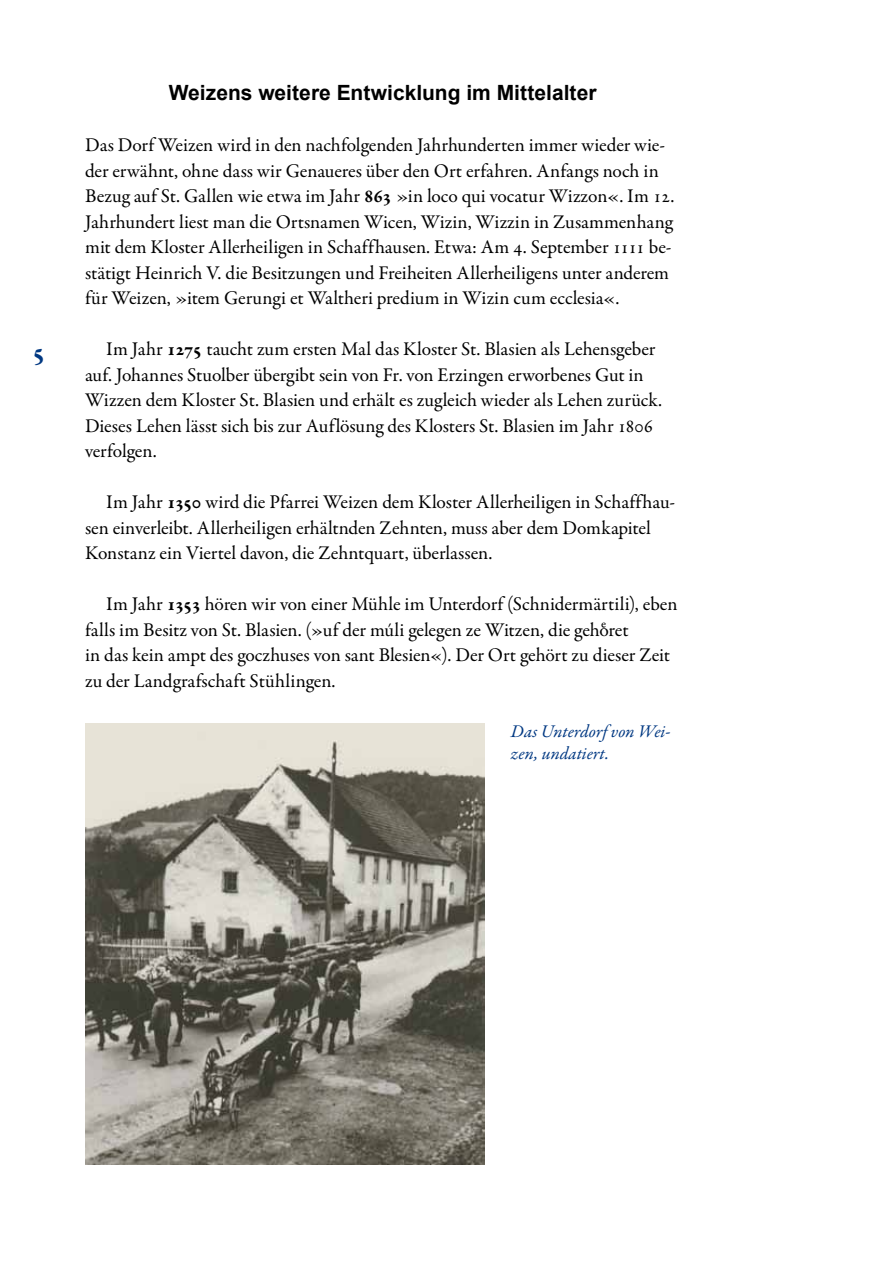
<style>
.page{position:relative;width:893px;height:1263px;background:#fff}
.page>*{position:absolute;margin:0;border:0;box-sizing:border-box;transform-origin:0 0}
.t1{font:700 27px "Garamond Premr Pro";color:#003882}
.t2{font:700 21px "Arial";color:#000}
.t3{font:19.5px/25.5px "Garamond Premr Pro";color:#000}
.t4{font:italic 18px/22.5px "Garamond Premr Pro";color:#003882}
.s1{font-weight:700}
</style>
<div class="page">
<img style="left:85px;top:724px;width:400px;height:440px">
<h1 class="t1" style="left:32px;top:335px;width:15px">5</h1>
<p class="t2" style="left:169px;top:79px;width:429px">Weizens weitere Entwicklung im Mittelalter</p>
<p class="t3" style="left:85px;top:133px;width:591px">Das Dorf Weizen wird in den nachfolgenden Jahrhunderten immer wieder wie&shy;der erwähnt, ohne dass wir Genaueres über den Ort erfahren. Anfangs noch in Bezug auf St. Gallen wie etwa im Jahr <span class="s1">863</span> »in loco qui vocatur Wizzon«. Im 12.<br>Jahrhundert liest man die Ortsnamen Wicen, Wizin, Wizzin in Zusammenhang mit dem Kloster Allerheiligen in Schaffhausen. Etwa: Am 4. September 1111 be&shy;stätigt Heinrich V. die Besitzungen und Freiheiten Allerheiligens unter anderem für Weizen, »item Gerungi et Waltheri predium in Wizin cum ecclesia«.</p>
<p class="t3" style="left:85px;top:337px;width:579px;text-indent:21px">Im Jahr <span class="s1">1275</span> taucht zum ersten Mal das Kloster St. Blasien als Lehensgeber auf. Johannes Stuolber übergibt sein von Fr. von Erzingen erworbenes Gut in Wizzen dem Kloster St. Blasien und erhält es zugleich wieder als Lehen zurück.<br>Dieses Lehen lässt sich bis zur Auflösung des Klosters St. Blasien im Jahr 1806 verfolgen.</p>
<p class="t3" style="left:85px;top:490px;width:592px;text-indent:21px">Im Jahr <span class="s1">1350</span> wird die Pfarrei Weizen dem Kloster Allerheiligen in Schaffhau&shy;sen einverleibt. Allerheiligen erhältnden Zehnten, muss aber dem Domkapitel<br>Konstanz ein Viertel davon, die Zehntquart, überlassen.</p>
<p class="t3" style="left:85px;top:592px;width:594px;text-indent:21px">Im Jahr <span class="s1">1353</span> hören wir von einer Mühle im Unterdorf (Schnidermärtili), eben falls im Besitz von St. Blasien. (»uf der múli gelegen ze Witzen, die gehoeret<br>in das kein ampt des goczhuses von sant Blesien«). Der Ort gehört zu dieser Zeit zu der Landgrafschaft Stühlingen.</p>
<p class="t4" style="left:511px;top:721px;width:161px">Das Unterdorf von Wei&shy;zen, undatiert.</p>
</div>
